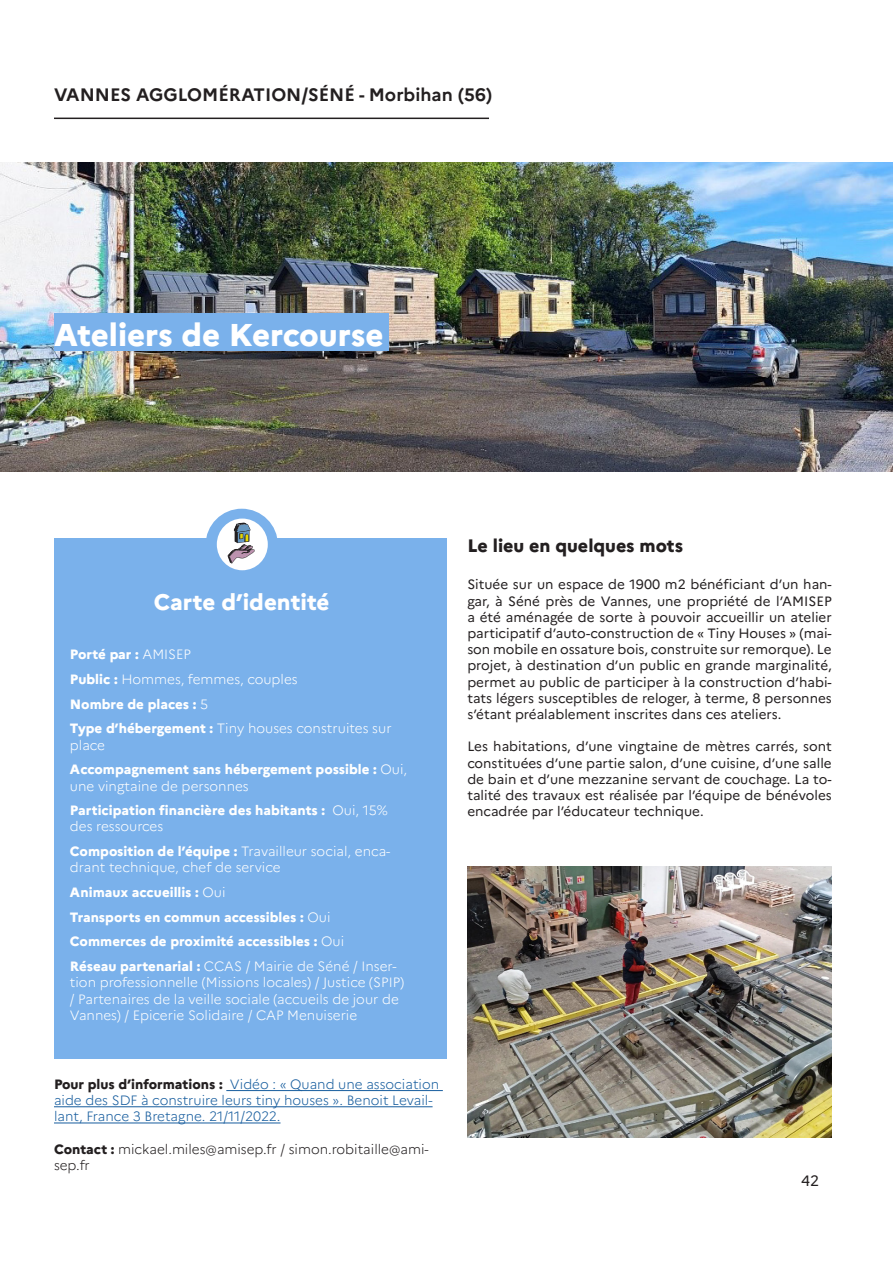
<style>
.page{position:relative;width:893px;height:1263px;background:#fff}
.page>*{position:absolute;margin:0;border:0;box-sizing:border-box;transform-origin:0 0}
.t1{font:800 31.5px "Marianne";color:#fff}
.t2{font:800 22.5px "Marianne";color:#fff}
.t3{font:700 18px "Marianne";color:#231f20}
.t4{font:800 18px "Marianne";color:#231f20}
.t5{font:15px "Marianne";color:#231f20}
.t6{font:13.5px/16.2px "Marianne";color:#231f20;text-align:justify}
.t7{font:300 13.5px/16.2px "Marianne";color:#fff}
.t8{font:800 13.5px/16.2px "Marianne";color:#fff}
.t9{font:300 13.5px/16.2px "Marianne";color:#175d9e}
.t10{font:300 13.5px/16.2px "Marianne";color:#231f20}
.s1{font-weight:300}
.s2{font-weight:800}
.s3{font-weight:800;color:#231f20}
</style>
<div class="page">
<img style="left:0;top:162px;width:893px;height:309px">
<div style="left:54px;top:538px;width:392px;height:521px;background:#7ab1eb"></div>
<hr style="left:54px;top:118px;width:435px;height:1px;background:#231f20">
<img style="left:467px;top:867px;width:365px;height:270px">
<div style="left:206px;top:509px;width:72px;height:72px;background:#7ab1eb;border-radius:50%"></div>
<hr style="left:226px;top:1090px;width:217px;height:1px;background:#175d9e">
<hr style="left:54px;top:1106px;width:379px;height:1px;background:#175d9e">
<hr style="left:54px;top:1122px;width:226px;height:1px;background:#175d9e">
<div style="left:54px;top:313px;width:334px;height:37px;background:#7ab1eb"></div>
<div style="left:217px;top:518px;width:51px;height:52px;background:#fff;border-radius:50%"></div>
<svg style="left:227px;top:522px;width:28px;height:42px"></svg>
<p class="t3" style="left:54px;top:80px;width:440px">VANNES AGGLOMÉRATION/SÉNÉ - Morbihan (56)</p>
<p class="t1" style="left:54px;top:310px;width:331px">Ateliers de Kercourse</p>
<p class="t2" style="left:154px;top:584px;width:177px">Carte d’identité</p>
<p class="t8" style="left:70px;top:645px;width:123px">Porté par : <span class="s1">AMISEP</span></p>
<p class="t7" style="left:70px;top:670px;width:229px"><span class="s2">Public :</span> Hommes, femmes, couples</p>
<p class="t8" style="left:70px;top:695px;width:140px">Nombre de places : <span class="s1">5</span></p>
<p class="t7" style="left:70px;top:719px;width:323px"><span class="s2">Type d’hébergement :</span> Tiny houses construites sur place</p>
<p class="t8" style="left:70px;top:760px;width:339px">Accompagnement sans hébergement possible : <span class="s1">Oui, une vingtaine de personnes</span></p>
<p class="t8" style="left:70px;top:801px;width:319px">Participation financière des habitants : <span class="s1">Oui, 15% des ressources</span></p>
<p class="t7" style="left:70px;top:842px;width:322px"><span class="s2">Composition de l’équipe :</span> Travailleur social, enca&shy;drant technique, chef de service</p>
<p class="t8" style="left:70px;top:883px;width:157px">Animaux accueillis : <span class="s1">Oui</span></p>
<p class="t8" style="left:70px;top:908px;width:262px">Transports en commun accessibles : <span class="s1">Oui</span></p>
<p class="t8" style="left:70px;top:932px;width:276px">Commerces de proximité accessibles : <span class="s1">Oui</span></p>
<p class="t7" style="left:70px;top:957px;width:336px"><span class="s2">Réseau partenarial :</span> CCAS / Mairie de Séné / Inser&shy;tion professionnelle (Missions locales) / Justice (SPIP) / Partenaires de la veille sociale (accueils de jour de Vannes) / Epicerie Solidaire / CAP Menuiserie</p>
<p class="t9" style="left:54px;top:1075px;width:387px"><span class="s3">Pour plus d’informations :</span> Vidéo : « Quand une association aide des SDF à construire leurs tiny houses ». Benoit Levail&shy;lant, France 3 Bretagne. 21/11/2022.</p>
<p class="t10" style="left:54px;top:1140px;width:376px"><span class="s2">Contact :</span> mickael.miles@amisep.fr / simon.robitaille@ami&shy;sep.fr</p>
<p class="t4" style="left:467px;top:531px;width:217px">Le lieu en quelques mots</p>
<p class="t6" style="left:467px;top:575px;width:366px">Située sur un espace de 1900 m2 bénéficiant d’un han&shy;gar, à Séné près de Vannes, une propriété de l’AMISEP a été aménagée de sorte à pouvoir accueillir un atelier participatif d’auto-construction de « Tiny Houses » (mai&shy;son mobile en ossature bois, construite sur remorque). Le projet, à destination d’un public en grande marginalité, permet au public de participer à la construction d’habi&shy;tats légers susceptibles de reloger, à terme, 8 personnes s’étant préalablement inscrites dans ces ateliers.</p>
<p class="t6" style="left:467px;top:737px;width:366px">Les habitations, d’une vingtaine de mètres carrés, sont constituées d’une partie salon, d’une cuisine, d’une salle de bain et d’une mezzanine servant de couchage. La to&shy;talité des travaux est réalisée par l’équipe de bénévoles encadrée par l’éducateur technique.</p>
<p class="t5" style="left:801px;top:1169px;width:20px">42</p>
</div>
